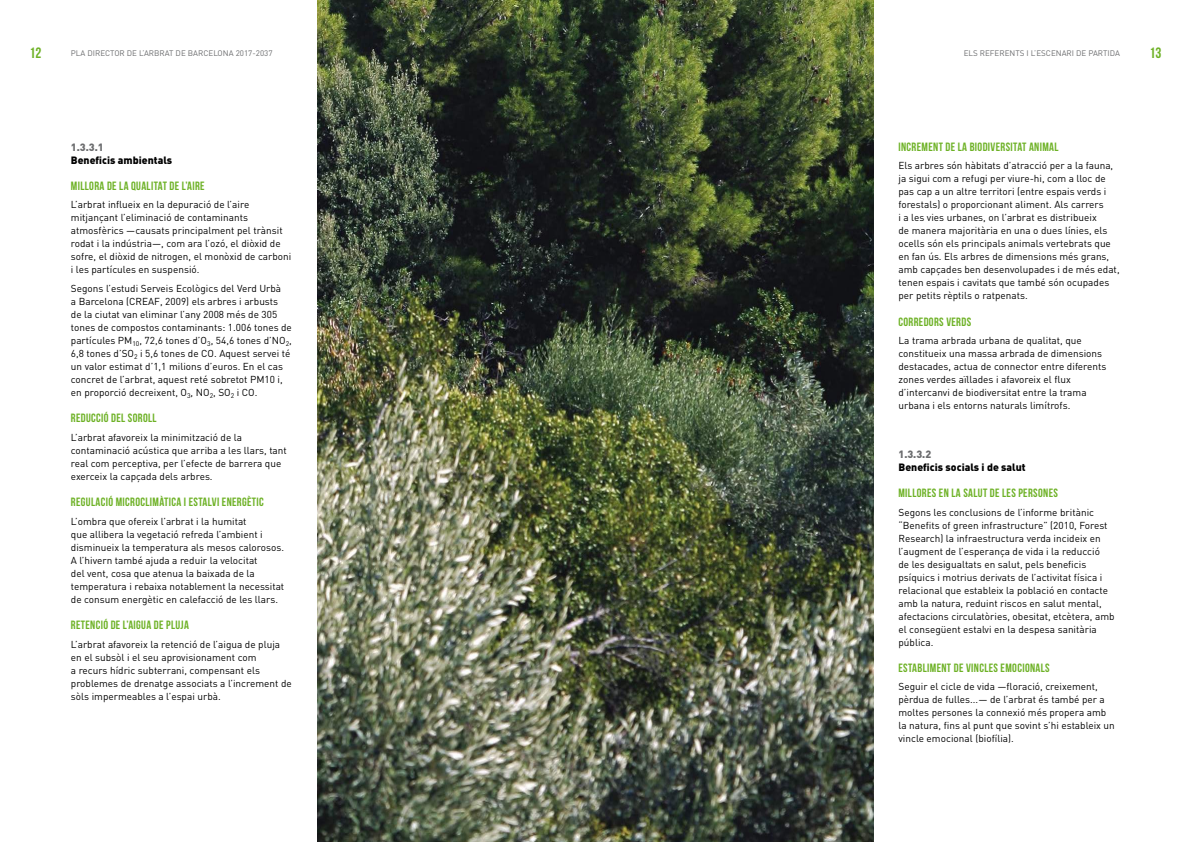
<style>
.page{position:relative;width:1191px;height:842px;background:#fff}
.page>*{position:absolute;margin:0;border:0;box-sizing:border-box;transform-origin:0 0}
.t1{font:700 15px "Bebas Neue";color:#6db125}
.t2{font:700 12px "Bebas Neue";letter-spacing:.03em;color:#6db125}
.t3{font:900 10.5px "DIN";color:#000}
.t4{font:900 10.5px "DIN";color:#6b6c6e}
.t5{font:10px/13px "DIN";color:#000}
.t6{font:8px "DIN";color:#6b6c6e}
</style>
<div class="page">
<img style="left:317px;top:0;width:557px;height:842px">
<h1 class="t1" style="left:29px;top:45px;width:13px">12</h1>
<p class="t6" style="left:71px;top:48px;width:203px">PLA DIRECTOR DE L’ARBRAT DE BARCELONA 2017-2037</p>
<p class="t6" style="left:963px;top:48px;width:158px">ELS REFERENTS I L’ESCENARI DE PARTIDA</p>
<h1 class="t1" style="left:1149px;top:45px;width:13px">13</h1>
<p class="t4" style="left:71px;top:140px;width:34px">1.3.3.1</p>
<p class="t3" style="left:71px;top:153px;width:103px">Beneficis ambientals</p>
<p class="t2" style="left:71px;top:179px;width:135px">MILLORA DE LA QUALITAT DE L’AIRE</p>
<p class="t5" style="left:71px;top:198px;width:222px">L’arbrat influeix en la depuració de l’aire mitjançant l’eliminació de contaminants atmosfèrics —causats principalment pel trànsit rodat i la indústria—, com ara l’ozó, el diòxid de sofre, el diòxid de nitrogen, el monòxid de carboni i les partícules en suspensió.</p>
<p class="t5" style="left:71px;top:282px;width:222px">Segons l’estudi Serveis Ecològics del Verd Urbà<br>a Barcelona (CREAF, 2009) els arbres i arbusts<br>de la ciutat van eliminar l’any 2008 més de 305 tones de compostos contaminants: 1.006 tones de partícules PM<sub>10</sub>, 72,6 tones d’O<sub>3</sub>, 54,6 tones d’NO<sub>2</sub>, 6,8 tones d’SO<sub>2</sub> i 5,6 tones de CO. Aquest servei té un valor estimat d’1,1 milions d’euros. En el cas concret de l’arbrat, aquest reté sobretot PM10 i, en proporció decreixent, O<sub>3</sub>, NO<sub>2</sub>, SO<sub>2</sub> i CO.</p>
<p class="t2" style="left:71px;top:411px;width:87px">REDUCCIÓ DEL SOROLL</p>
<p class="t5" style="left:71px;top:431px;width:217px">L’arbrat afavoreix la minimització de la contaminació acústica que arriba a les llars, tant real com perceptiva, per l’efecte de barrera que exerceix la capçada dels arbres.</p>
<p class="t2" style="left:71px;top:495px;width:194px">REGULACIÓ MICROCLIMÀTICA I ESTALVI ENERGÈTIC</p>
<p class="t5" style="left:71px;top:514px;width:215px">L’ombra que ofereix l’arbrat i la humitat<br>que allibera la vegetació refreda l’ambient i disminueix la temperatura als mesos calorosos.<br>A l’hivern també ajuda a reduir la velocitat<br>del vent, cosa que atenua la baixada de la temperatura i rebaixa notablement la necessitat de consum energètic en calefacció de les llars.</p>
<p class="t2" style="left:71px;top:618px;width:120px">RETENCIÓ DE L’AIGUA DE PLUJA</p>
<p class="t5" style="left:71px;top:637px;width:222px">L’arbrat afavoreix la retenció de l’aigua de pluja en el subsòl i el seu aprovisionament com<br>a recurs hídric subterrani, compensant els problemes de drenatge associats a l’increment de sòls impermeables a l’espai urbà.</p>
<p class="t2" style="left:898px;top:140px;width:162px">INCREMENT DE LA BIODIVERSITAT ANIMAL</p>
<p class="t5" style="left:898px;top:159px;width:223px">Els arbres són hàbitats d’atracció per a la fauna, ja sigui com a refugi per viure-hi, com a lloc de pas cap a un altre territori (entre espais verds i forestals) o proporcionant aliment. Als carrers<br>i a les vies urbanes, on l’arbrat es distribueix<br>de manera majoritària en una o dues línies, els ocells són els principals animals vertebrats que en fan ús. Els arbres de dimensions més grans, amb capçades ben desenvolupades i de més edat, tenen espais i cavitats que també són ocupades per petits rèptils o ratpenats.</p>
<p class="t2" style="left:898px;top:315px;width:74px">CORREDORS VERDS</p>
<p class="t5" style="left:898px;top:334px;width:209px">La trama arbrada urbana de qualitat, que constitueix una massa arbrada de dimensions destacades, actua de connector entre diferents zones verdes aïllades i afavoreix el flux d’intercanvi de biodiversitat entre la trama urbana i els entorns naturals limítrofs.</p>
<p class="t4" style="left:898px;top:447px;width:34px">1.3.3.2</p>
<p class="t3" style="left:898px;top:460px;width:129px">Beneficis socials i de salut</p>
<p class="t2" style="left:898px;top:486px;width:161px">MILLORES EN LA SALUT DE LES PERSONES</p>
<p class="t5" style="left:898px;top:505px;width:218px">Segons les conclusions de l’informe britànic “Benefits of green infrastructure” (2010, Forest Research) la infraestructura verda incideix en l’augment de l’esperança de vida i la reducció<br>de les desigualtats en salut, pels beneficis psíquics i motrius derivats de l’activitat física i relacional que estableix la població en contacte amb la natura, reduint riscos en salut mental, afectacions circulatòries, obesitat, etcètera, amb el consegüent estalvi en la despesa sanitària pública.</p>
<p class="t2" style="left:898px;top:661px;width:153px">ESTABLIMENT DE VINCLES EMOCIONALS</p>
<p class="t5" style="left:898px;top:680px;width:218px">Seguir el cicle de vida —floració, creixement, pèrdua de fulles...— de l’arbrat és també per a moltes persones la connexió més propera amb la natura, fins al punt que sovint s’hi estableix un vincle emocional (biofília).</p>
</div>
